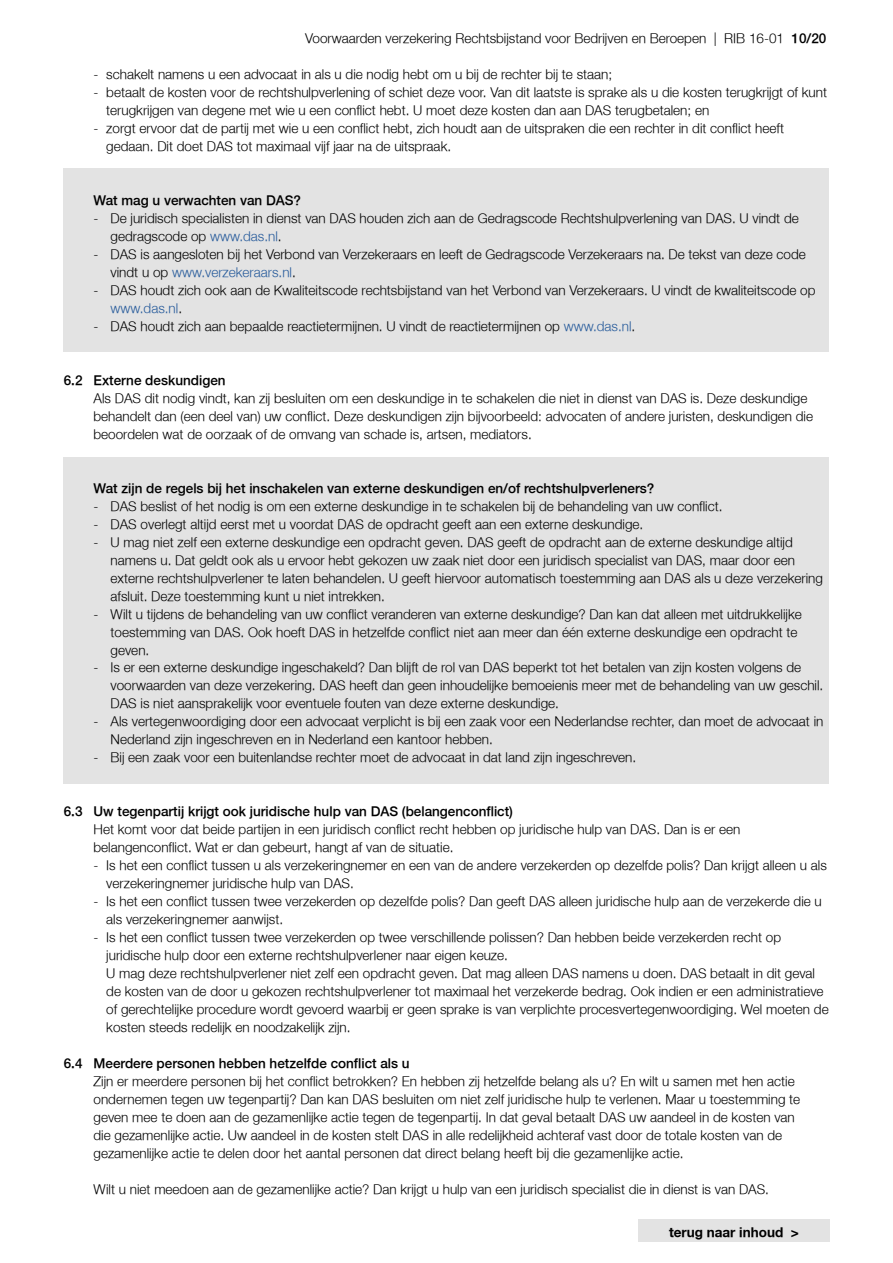
<style>
.page{position:relative;width:893px;height:1263px;background:#fff}
.page>*{position:absolute;margin:0;border:0;box-sizing:border-box;transform-origin:0 0}
.t1{font:300 13.5px/18px "Fortis Helvetica";color:#000}
.t2{font:300 13.5px "Fortis Helvetica";color:#000}
.t3{font:700 13.5px "Fortis Helvetica";color:#000}
.s1{font-style:inherit}
.s2{color:#275b9b}
</style>
<div class="page">
<div style="left:638px;top:1219px;width:192px;height:23px;background:#e3e3e3"></div>
<div style="left:64px;top:169px;width:765px;height:20px;background:#e3e3e3"></div>
<div style="left:64px;top:187px;width:765px;height:21px;background:#e3e3e3"></div>
<div style="left:64px;top:205px;width:765px;height:38px;background:#e3e3e3"></div>
<div style="left:64px;top:241px;width:765px;height:38px;background:#e3e3e3"></div>
<div style="left:64px;top:277px;width:765px;height:38px;background:#e3e3e3"></div>
<div style="left:64px;top:313px;width:765px;height:20px;background:#e3e3e3"></div>
<div style="left:64px;top:331px;width:765px;height:20px;background:#e3e3e3"></div>
<div style="left:64px;top:457px;width:765px;height:20px;background:#e3e3e3"></div>
<div style="left:64px;top:475px;width:765px;height:21px;background:#e3e3e3"></div>
<div style="left:64px;top:493px;width:765px;height:20px;background:#e3e3e3"></div>
<div style="left:64px;top:511px;width:765px;height:20px;background:#e3e3e3"></div>
<div style="left:64px;top:529px;width:765px;height:74px;background:#e3e3e3"></div>
<div style="left:64px;top:601px;width:765px;height:56px;background:#e3e3e3"></div>
<div style="left:64px;top:655px;width:765px;height:56px;background:#e3e3e3"></div>
<div style="left:64px;top:709px;width:765px;height:38px;background:#e3e3e3"></div>
<div style="left:64px;top:745px;width:765px;height:20px;background:#e3e3e3"></div>
<div style="left:64px;top:763px;width:765px;height:20px;background:#e3e3e3"></div>
<p class="t1" style="left:305px;top:29px;width:523px">Voorwaarden verzekering Rechtsbijstand voor Bedrijven en Beroepen | RIB 16-01 <span class="s1">10/20</span></p>
<p class="t1" style="left:94px;top:65px;width:520px">- schakelt namens u een advocaat in als u die nodig hebt om u bij de rechter bij te staan;</p>
<p class="t1" style="left:106px;top:83px;width:722px;text-indent:-13px">- betaalt de kosten voor de rechtshulpverlening of schiet deze voor. Van dit laatste is sprake als u die kosten terugkrijgt of kunt terugkrijgen van degene met wie u een conflict hebt. U moet deze kosten dan aan DAS terugbetalen; en</p>
<p class="t1" style="left:106px;top:119px;width:679px;text-indent:-13px">- zorgt ervoor dat de partij met wie u een conflict hebt, zich houdt aan de uitspraken die een rechter in dit conflict heeft gedaan. Dit doet DAS tot maximaal vijf jaar na de uitspraak.</p>
<p class="t2" style="left:94px;top:192px;width:209px">Wat mag u verwachten van DAS?</p>
<p class="t1" style="left:111px;top:209px;width:690px;text-indent:-17px">- De juridisch specialisten in dienst van DAS houden zich aan de Gedragscode Rechtshulpverlening van DAS. U vindt de gedragscode op <span class="s2">www.das.nl</span>.</p>
<p class="t1" style="left:111px;top:245px;width:697px;text-indent:-17px">- DAS is aangesloten bij het Verbond van Verzekeraars en leeft de Gedragscode Verzekeraars na. De tekst van deze code vindt u op <span class="s2">www.verzekeraars.nl</span>.</p>
<p class="t1" style="left:111px;top:281px;width:706px;text-indent:-17px">- DAS houdt zich ook aan de Kwaliteitscode rechtsbijstand van het Verbond van Verzekeraars. U vindt de kwaliteitscode op <span class="s2">www.das.nl</span>.</p>
<p class="t1" style="left:94px;top:317px;width:543px">- DAS houdt zich aan bepaalde reactietermijnen. U vindt de reactietermijnen op <span class="s2">www.das.nl</span>.</p>
<p class="t2" style="left:64px;top:372px;width:163px">6.2 Externe deskundigen</p>
<p class="t1" style="left:94px;top:389px;width:721px">Als DAS dit nodig vindt, kan zij besluiten om een deskundige in te schakelen die niet in dienst van DAS is. Deze deskundige behandelt dan (een deel van) uw conflict. Deze deskundigen zijn bijvoorbeeld: advocaten of andere juristen, deskundigen die beoordelen wat de oorzaak of de omvang van schade is, artsen, mediators.</p>
<p class="t2" style="left:94px;top:480px;width:562px">Wat zijn de regels bij het inschakelen van externe deskundigen en/of rechtshulpverleners?</p>
<p class="t1" style="left:94px;top:497px;width:630px">- DAS beslist of het nodig is om een externe deskundige in te schakelen bij de behandeling van uw conflict.</p>
<p class="t1" style="left:94px;top:515px;width:551px">- DAS overlegt altijd eerst met u voordat DAS de opdracht geeft aan een externe deskundige.</p>
<p class="t1" style="left:111px;top:533px;width:714px;text-indent:-17px">- U mag niet zelf een externe deskundige een opdracht geven. DAS geeft de opdracht aan de externe deskundige altijd namens u. Dat geldt ook als u ervoor hebt gekozen uw zaak niet door een juridisch specialist van DAS, maar door een externe rechtshulpverlener te laten behandelen. U geeft hiervoor automatisch toestemming aan DAS als u deze verzekering afsluit. Deze toestemming kunt u niet intrekken.</p>
<p class="t1" style="left:111px;top:605px;width:693px;text-indent:-17px">- Wilt u tijdens de behandeling van uw conflict veranderen van externe deskundige? Dan kan dat alleen met uitdrukkelijke toestemming van DAS. Ook hoeft DAS in hetzelfde conflict niet aan meer dan één externe deskundige een opdracht te geven.</p>
<p class="t1" style="left:111px;top:659px;width:714px;text-indent:-17px">- Is er een externe deskundige ingeschakeld? Dan blijft de rol van DAS beperkt tot het betalen van zijn kosten volgens de voorwaarden van deze verzekering. DAS heeft dan geen inhoudelijke bemoeienis meer met de behandeling van uw geschil.<br>DAS is niet aansprakelijk voor eventuele fouten van deze externe deskundige.</p>
<p class="t1" style="left:111px;top:713px;width:714px;text-indent:-17px">- Als vertegenwoordiging door een advocaat verplicht is bij een zaak voor een Nederlandse rechter, dan moet de advocaat in<br>Nederland zijn ingeschreven en in Nederland een kantoor hebben.</p>
<p class="t1" style="left:94px;top:749px;width:544px">- Bij een zaak voor een buitenlandse rechter moet de advocaat in dat land zijn ingeschreven.</p>
<p class="t2" style="left:64px;top:804px;width:451px">6.3 Uw tegenpartij krijgt ook juridische hulp van DAS (belangenconflict)</p>
<p class="t1" style="left:94px;top:821px;width:648px">Het komt voor dat beide partijen in een juridisch conflict recht hebben op juridische hulp van DAS. Dan is er een belangenconflict. Wat er dan gebeurt, hangt af van de situatie.</p>
<p class="t1" style="left:106px;top:857px;width:722px;text-indent:-13px">- Is het een conflict tussen u als verzekeringnemer en een van de andere verzekerden op dezelfde polis? Dan krijgt alleen u als verzekeringnemer juridische hulp van DAS.</p>
<p class="t1" style="left:106px;top:893px;width:717px;text-indent:-13px">- Is het een conflict tussen twee verzekerden op dezelfde polis? Dan geeft DAS alleen juridische hulp aan de verzekerde die u als verzekeringnemer aanwijst.</p>
<p class="t1" style="left:106px;top:929px;width:724px;text-indent:-13px">- Is het een conflict tussen twee verzekerden op twee verschillende polissen? Dan hebben beide verzekerden recht op juridische hulp door een externe rechtshulpverlener naar eigen keuze.<br>U mag deze rechtshulpverlener niet zelf een opdracht geven. Dat mag alleen DAS namens u doen. DAS betaalt in dit geval de kosten van de door u gekozen rechtshulpverlener tot maximaal het verzekerde bedrag. Ook indien er een administratieve of gerechtelijke procedure wordt gevoerd waarbij er geen sprake is van verplichte procesvertegenwoordiging. Wel moeten de kosten steeds redelijk en noodzakelijk zijn.</p>
<p class="t2" style="left:64px;top:1055px;width:347px">6.4 Meerdere personen hebben hetzelfde conflict als u</p>
<p class="t1" style="left:94px;top:1073px;width:708px">Zijn er meerdere personen bij het conflict betrokken? En hebben zij hetzelfde belang als u? En wilt u samen met hen actie ondernemen tegen uw tegenpartij? Dan kan DAS besluiten om niet zelf juridische hulp te verlenen. Maar u toestemming te geven mee te doen aan de gezamenlijke actie tegen de tegenpartij. In dat geval betaalt DAS uw aandeel in de kosten van die gezamenlijke actie. Uw aandeel in de kosten stelt DAS in alle redelijkheid achteraf vast door de totale kosten van de gezamenlijke actie te delen door het aantal personen dat direct belang heeft bij die gezamenlijke actie.</p>
<p class="t1" style="left:94px;top:1181px;width:677px">Wilt u niet meedoen aan de gezamenlijke actie? Dan krijgt u hulp van een juridisch specialist die in dienst is van DAS.</p>
<p class="t3" style="left:669px;top:1224px;width:131px">terug naar inhoud &gt;</p>
</div>
